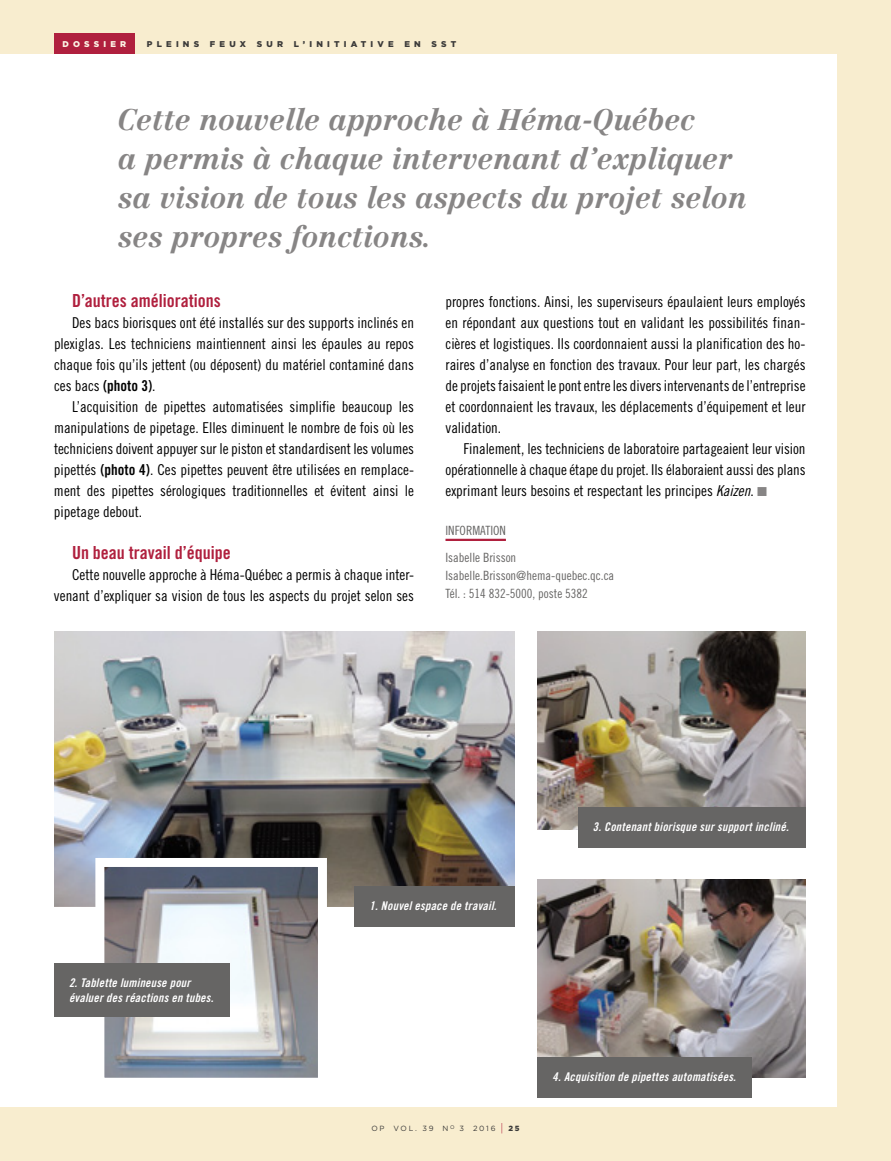
<style>
.page{position:relative;width:891px;height:1161px;background:#f8edcf}
.page>*{position:absolute;margin:0;border:0;box-sizing:border-box;transform-origin:0 0}
.t1{font:italic 700 29.25px/39px "Centennial";color:#878585}
.t2{font:18px "Trade Gothic LT Pro Bd Cn 20";color:#b0203e}
.t3{font:15px/21px "Trade Gothic LT Pro Cn 18";color:#000;text-align:justify}
.t4{font:12.75px/27px "Trade Gothic LT Pro Cn 18";color:#666564}
.t5{font:12px/15px "Trade Gothic LT Pro Bd Cn 20 Obl";letter-spacing:.02em;color:#fff}
.t6{font:900 8.4px "Gotham";letter-spacing:.5em;color:#3b3a39}
.t7{font:900 8.4px "Gotham";letter-spacing:.5em;color:#fcf6e6}
.t8{font:7.5px "Gotham";letter-spacing:.225em;color:#3b3a39}
.s1{font-family:"Trade Gothic LT Pro Bd Cn 20"}
.s2{font-family:"Trade Gothic LT Pro Cn 18 Obl"}
.s3{font-family:"European Pi Three";color:#878585}
.s4{font-size:11.25px;color:#b0203e}
.s5{font-weight:900}
</style>
<div class="page">
<div style="left:0;top:54px;width:837px;height:1053px;background:#fff"></div>
<div style="left:54px;top:34px;width:81px;height:20px;background:#b0203e"></div>
<hr style="left:446px;top:539px;width:60px;height:2px;background:#b0203e">
<img style="left:54px;top:632px;width:461px;height:274px">
<img style="left:105px;top:868px;width:212px;height:209px">
<div style="left:95px;top:858px;width:232px;height:229px;border:9px solid #fff"></div>
<img style="left:538px;top:632px;width:268px;height:198px">
<img style="left:538px;top:880px;width:268px;height:198px">
<div style="left:355px;top:886px;width:160px;height:41px;background:#666564"></div>
<div style="left:578px;top:807px;width:228px;height:41px;background:#666564"></div>
<div style="left:538px;top:1057px;width:214px;height:41px;background:#666564"></div>
<div style="left:54px;top:963px;width:176px;height:54px;background:#666564"></div>
<p class="t7" style="left:62px;top:38px;width:65px">DOSSIER</p>
<p class="t6" style="left:147px;top:38px;width:26px">PLEI</p>
<p class="t6" style="left:183px;top:38px;width:17px">N S</p>
<p class="t6" style="left:210px;top:38px;width:38px">FEUX</p>
<p class="t6" style="left:257px;top:38px;width:27px">SUR</p>
<p class="t6" style="left:294px;top:38px;width:101px">L’I NI TI ATI VE</p>
<p class="t6" style="left:405px;top:38px;width:18px">E N</p>
<p class="t6" style="left:432px;top:38px;width:26px">SST</p>
<h1 class="t1" style="left:118px;top:100px;width:630px">Cette nouvelle approche à Héma-Québec<br>a permis à chaque intervenant d’expliquer sa vision de tous les aspects du projet selon ses propres fonctions.</h1>
<p class="t2" style="left:72px;top:290px;width:150px">D’autres améliorations</p>
<p class="t3" style="left:54px;top:312px;width:362px;text-indent:18px">Des bacs biorisques ont été installés sur des supports inclinés en plexiglas. Les techniciens maintiennent ainsi les épaules au repos chaque fois qu’ils jettent (ou déposent) du matériel contaminé dans ces bacs <span class="s1">(photo 3)</span>.</p>
<p class="t3" style="left:54px;top:396px;width:362px;text-indent:18px">L’acquisition de pipettes automatisées simplifie beaucoup les manipulations de pipetage. Elles diminuent le nombre de fois où les techniciens doivent appuyer sur le piston et standardisent les volumes pipettés <span class="s1">(photo 4)</span>. Ces pipettes peuvent être utilisées en remplace&shy;ment des pipettes sérologiques traditionnelles et évitent ainsi le pipetage debout.</p>
<p class="t2" style="left:72px;top:542px;width:160px">Un beau travail d’équipe</p>
<p class="t3" style="left:54px;top:564px;width:361px;text-align:right">Cette nouvelle approche à Héma-Québec a permis à chaque inter&shy;venant d’expliquer sa vision de tous les aspects du projet selon ses</p>
<p class="t3" style="left:446px;top:291px;width:362px">propres fonctions. Ainsi, les superviseurs épaulaient leurs employés en répondant aux questions tout en validant les possibilités finan&shy;cières et logistiques. Ils coordonnaient aussi la planification des ho&shy;raires d’analyse en fonction des travaux. Pour leur part, les chargés de projets faisaient le pont entre les divers intervenants de l’entreprise et coordonnaient les travaux, les déplacements d’équipement et leur validation.</p>
<p class="t3" style="left:446px;top:438px;width:362px;text-indent:18px">Finalement, les techniciens de laboratoire partageaient leur vision opérationnelle à chaque étape du projet. Ils élaboraient aussi des plans exprimant leurs besoins et respectant les principes <span class="s2">Kaizen</span>. <span class="s3">K</span></p>
<p class="t4" style="left:446px;top:516px;width:27px">Informati</p>
<p class="t4" style="left:446px;top:516px;width:72px;text-indent:48px">on<br>Isabelle Brisson</p>
<p class="t4" style="left:446px;top:566px;width:170px;line-height:18px">Isabelle.Brisson@hema-quebec.qc.ca<br>Tél. : 514 832-5000, poste 5382</p>
<p class="t5" style="left:593px;top:819px;width:197px">3. Contenant biorisque sur support incliné.</p>
<p class="t5" style="left:69px;top:975px;width:146px">2. Tablette lumineuse pour évaluer des réactions en tubes.</p>
<p class="t5" style="left:370px;top:898px;width:129px">1. Nouvel espace de travail.</p>
<p class="t8" style="left:371px;top:1124px;width:150px">OP VOL. 39 N<sup>O</sup> 3 2016 <span class="s4">|</span> <span class="s5">25</span></p>
<p class="t5" style="left:553px;top:1069px;width:185px">4. Acquisition de pipettes automatisées.</p>
</div>
